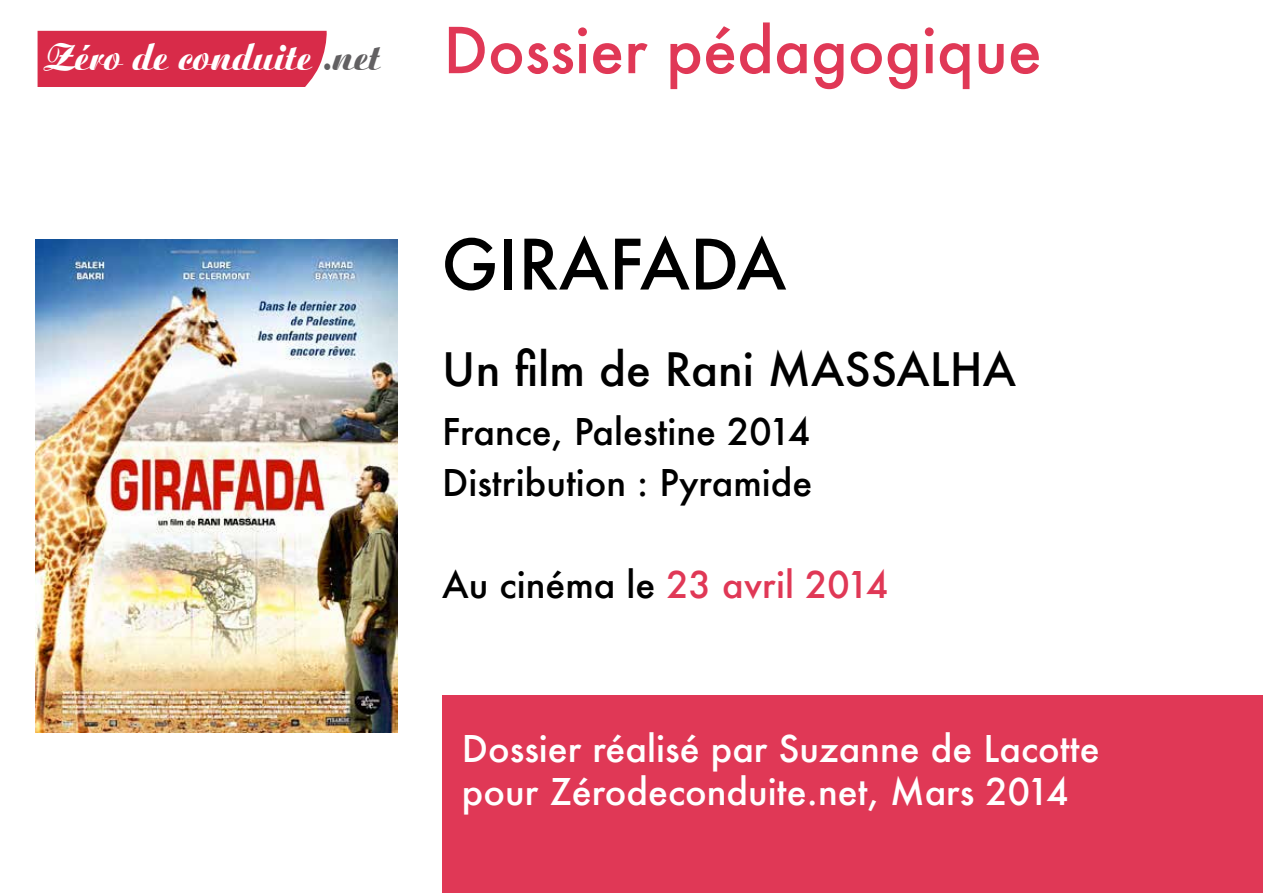
<style>
.page{position:relative;width:1263px;height:893px;background:#fff}
.page>*{position:absolute;margin:0;border:0;box-sizing:border-box;transform-origin:0 0}
.t1{font:500 67.5px "Futura";color:#000}
.t2{font:500 61.5px "Futura";color:#e03856}
.t3{font:500 45px "Futura";color:#000}
.t4{font:40.35px "Ariston";color:#fff;scale:.91 1}
.t5{font:500 36px/43.2px "Futura";color:#fff}
.t6{font:500 36px/51px "Futura";color:#000}
.t7{font:500 36px "Futura";color:#e03856}
.s1{color:#626062}
.s2{color:#000}
</style>
<div class="page">
<div style="left:442px;top:695px;width:821px;height:198px;background:#e03856"></div>
<img style="left:36px;top:240px;width:362px;height:493px">
<div style="left:38px;top:31px;width:289px;height:55px;background:#d82b49"></div>
<p class="t4" style="left:46px;top:34px;width:370px">Zéro de conduite <span class="s1">.net</span></p>
<h2 class="t2" style="left:443px;top:8px;width:600px">Dossier pédagogique</h2>
<h1 class="t1" style="left:441px;top:218px;width:122px">Girafada</h1>
<p class="t3" style="left:442px;top:338px;width:575px">Un film de Rani MASSALHA</p>
<p class="t6" style="left:442px;top:406px;width:372px">France, Palestine 2014<br>Distribution : Pyramide</p>
<p class="t7" style="left:442px;top:560px;width:448px"><span class="s2">Au cinéma le</span> 23 avril 2014</p>
<p class="t5" style="left:462px;top:726px;width:639px">Dossier réalisé par Suzanne de Lacotte pour Zérodeconduite.net, Mars 2014</p>
</div>
